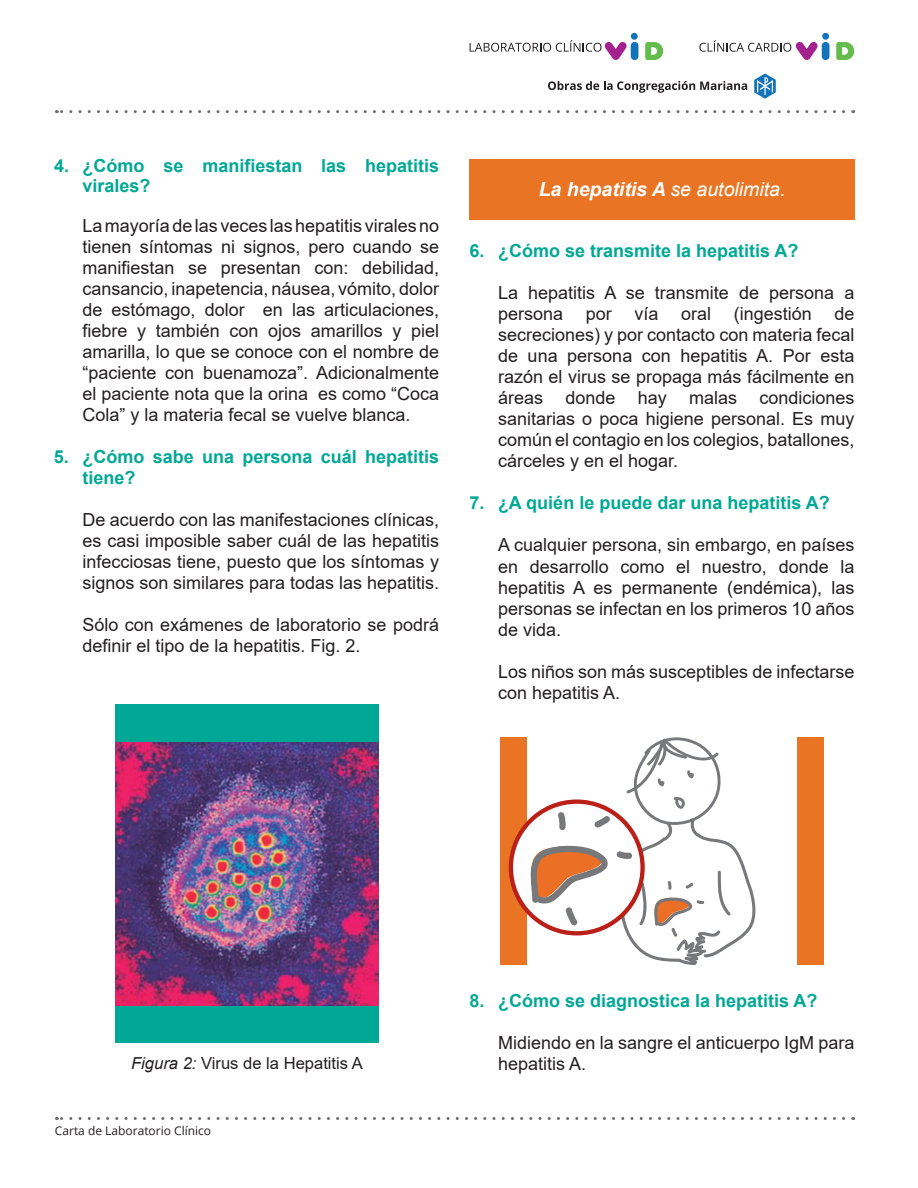
<style>
.page{position:relative;width:918px;height:1188px;background:#fff}
.page>*{position:absolute;margin:0;border:0;box-sizing:border-box;transform-origin:0 0}
.t1{font:italic 19.5px "Arial";color:#fff}
.t2{font:18px/21px "Arial";color:#231f20;text-align:justify}
.t3{font:700 18px/19.5px "Arial";color:#00a895}
.t4{font:16.65px "Arial";color:#231f20}
.t5{font:12px "Open Sans";color:#231f20}
.s1{font-weight:700}
.s2{font-style:italic}
</style>
<div class="page">
<svg style="left:56px;top:1117px;width:788px;height:3px"></svg>
<svg style="left:56px;top:110px;width:788px;height:3px"></svg>
<div style="left:822px;top:42px;width:8px;height:18px;background:#1272ba;border-radius:4px"></div>
<div style="left:822px;top:33px;width:7px;height:7px;background:#1272ba;border-radius:50%"></div>
<svg style="left:836px;top:42px;width:18px;height:18px"></svg>
<svg style="left:699px;top:40px;width:119px;height:20px"></svg>
<div style="left:631px;top:42px;width:7px;height:18px;background:#1272ba;border-radius:4px"></div>
<svg style="left:470px;top:40px;width:157px;height:20px"></svg>
<svg style="left:645px;top:42px;width:18px;height:18px"></svg>
<svg style="left:548px;top:81px;width:199px;height:12px"></svg>
<svg style="left:754px;top:74px;width:22px;height:25px"></svg>
<div style="left:631px;top:33px;width:7px;height:7px;background:#1272ba;border-radius:50%"></div>
<div style="left:470px;top:159px;width:385px;height:60px;background:#e97524"></div>
<div style="left:115px;top:705px;width:263px;height:338px;background:#00a895"></div>
<div style="left:500px;top:737px;width:324px;height:228px;background:#e97524"></div>
<div style="left:527px;top:730px;width:270px;height:242px;background:#fff"></div>
<svg style="left:509px;top:737px;width:247px;height:228px"></svg>
<img style="left:115px;top:743px;width:263px;height:262px">
<p class="t3" style="left:82px;top:157px;width:358px;text-indent:-28px">4. ¿Cómo se manifiestan las hepatitis virales?</p>
<p class="t2" style="left:82px;top:215px;width:358px">La mayoría de las veces las hepatitis virales no tienen síntomas ni signos, pero cuando se manifiestan se presentan con: debilidad, cansancio, inapetencia, náusea, vómito, dolor de estómago, dolor en las articulaciones, fiebre y también con ojos amarillos y piel amarilla, lo que se conoce con el nombre de “paciente con buenamoza”. Adicionalmente el paciente nota que la orina es como “Coca Cola” y la materia fecal se vuelve blanca.</p>
<p class="t3" style="left:82px;top:447px;width:358px;line-height:21px;text-indent:-28px">5. ¿Cómo sabe una persona cuál hepatitis tiene?</p>
<p class="t2" style="left:82px;top:510px;width:358px">De acuerdo con las manifestaciones clínicas, es casi imposible saber cuál de las hepatitis infecciosas tiene, puesto que los síntomas y signos son similares para todas las hepatitis.</p>
<p class="t2" style="left:82px;top:615px;width:358px">Sólo con exámenes de laboratorio se podrá definir el tipo de la hepatitis. Fig. 2.</p>
<p class="t1" style="left:539px;top:177px;width:248px"><span class="s1">La hepatitis A</span> se autolimita.</p>
<p class="t3" style="left:470px;top:242px;width:330px">6. ¿Cómo se transmite la hepatitis A?</p>
<p class="t2" style="left:498px;top:283px;width:358px">La hepatitis A se transmite de persona a persona</p>
<p class="t2" style="left:586px;top:304px;width:28px">por</p>
<p class="t2" style="left:634px;top:304px;width:26px">vía</p>
<p class="t2" style="left:681px;top:304px;width:32px">oral</p>
<p class="t2" style="left:734px;top:304px;width:80px">(ingestión</p>
<p class="t2" style="left:498px;top:304px;width:358px;text-indent:337px">de secreciones) y por contacto con materia fecal de una persona con hepatitis A. Por esta razón el virus se propaga más fácilmente en áreas donde hay malas condiciones sanitarias o poca higiene personal. Es muy común el contagio en los colegios, batallones, cárceles y en el hogar.</p>
<p class="t3" style="left:470px;top:494px;width:362px">7. ¿A quién le puede dar una hepatitis A?</p>
<p class="t2" style="left:498px;top:535px;width:358px">A cualquier persona, sin embargo, en países en desarrollo como el nuestro, donde la hepatitis A es permanente (endémica), las personas se infectan en los primeros 10 años de vida.</p>
<p class="t2" style="left:498px;top:661px;width:358px">Los niños son más susceptibles de infectarse con hepatitis A.</p>
<p class="t4" style="left:131px;top:1052px;width:233px"><span class="s2">Figura 2:</span> Virus de la Hepatitis A</p>
<p class="t5" style="left:55px;top:1123px;width:158px">Carta de Laboratorio Clínico</p>
<p class="t3" style="left:470px;top:991px;width:349px">8. ¿Cómo se diagnostica la hepatitis A?</p>
<p class="t2" style="left:498px;top:1032px;width:358px">Midiendo en la sangre el anticuerpo IgM para hepatitis A.</p>
</div>
